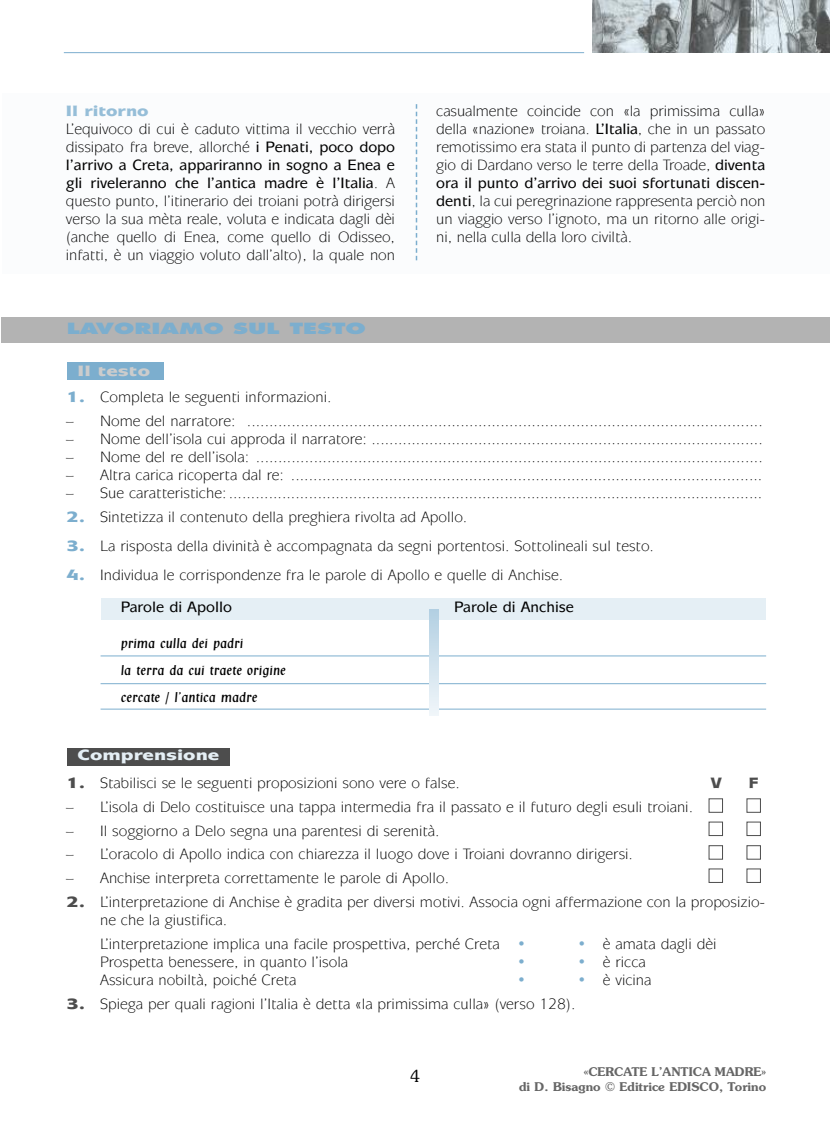
<style>
.page{position:relative;width:830px;height:1127px;background:#fff}
.page>*{position:absolute;margin:0;border:0;box-sizing:border-box;transform-origin:0 0}
.t1{font:300 16.5px "Souvenir";color:#000}
.t2{font:15px/18px "Mixage IT Cby BT";color:#000;text-align:justify}
.t3{font:500 15px "Mixage IT Cby BT";color:#000}
.t4{font:800 15px "Futura";color:#7caece;scale:1.5 1}
.t5{font:900 15px "Mixage IT Cby BT";color:#e5eff5;scale:1.3 1}
.t6{font:900 15px "Mixage IT Cby BT";letter-spacing:-.005em;color:#96bed8;scale:1.2 1}
.t7{font:900 15px "Mixage IT Cby BT";color:#ccc;scale:1.3 1}
.t8{font:900 15px "Mixage IT Cby BT";color:#4d4d4d}
.t9{font:italic 15px "Mixage IT Cby BT";color:#7caece}
.t10{font:13.5px/27px "Klang";color:#000}
.t11{font:600 12px/14.4px "Souvenir";color:#666;text-align:right}
.s1{font-weight:500}
.s2{font-weight:900;color:#7caece}
.s3{font-weight:900;color:#4d4d4d}
.s4{color:#fff}
.s5{font-style:italic;color:#7caece}
</style>
<div class="page">
<img style="left:592px;top:0;width:237px;height:53px">
<hr style="left:64px;top:52px;width:520px;height:1px;background:#7caece">
<hr style="left:0;top:125px;width:1px;height:920px;background:#fbfcfd">
<div style="left:68px;top:748px;width:162px;height:18px;background:#4d4d4d"></div>
<div style="left:68px;top:362px;width:96px;height:18px;background:#7caece"></div>
<div style="left:2px;top:317px;width:827px;height:25px;background:#b3b3b3"></div>
<div style="left:101px;top:598px;width:664px;height:22px;background:#e5eff5"></div>
<hr style="left:100px;top:655px;width:665px;height:1px;background:#7caece">
<hr style="left:100px;top:683px;width:665px;height:1px;background:#7caece">
<hr style="left:100px;top:709px;width:665px;height:1px;background:#7caece">
<svg style="left:429px;top:609px;width:9px;height:106px"></svg>
<div style="left:2px;top:94px;width:827px;height:180px;background:#fbfcfd"></div>
<svg style="left:415px;top:104px;width:2px;height:156px"></svg>
<p class="t6" style="left:66px;top:106px;width:70px">Il ritorno</p>
<p class="t2" style="left:66px;top:122px;width:330px">L’equivoco di cui è caduto vittima il vecchio verrà dissipato fra breve, allorché <span class="s1">i Penati, poco dopo l’arrivo a Creta, appariranno in sogno a Enea e gli riveleranno che l’antica madre è l’Italia</span>. A questo punto, l’itinerario dei troiani potrà dirigersi verso la sua mèta reale, voluta e indicata dagli dèi (anche quello di Enea, come quello di Odisseo, infatti, è un viaggio voluto dall’alto), la quale non</p>
<p class="t4" style="left:67px;top:322px;width:201px">LAVORIAMO SUL TESTO</p>
<p class="t7" style="left:77px;top:365px;width:57px">Il testo</p>
<p class="t2" style="left:436px;top:104px;width:330px">casualmente coincide con «la primissima culla» della «nazione» troiana. <span class="s1">L’Italia</span>, che in un passato remotissimo era stata il punto di partenza del viag&shy;gio di Dardano verso le terre della Troade, <span class="s1">diventa ora il punto d’arrivo dei suoi sfortunati discen&shy;denti</span>, la cui peregrinazione rappresenta perciò non un viaggio verso l’ignoto, ma un ritorno alle origi&shy;ni, nella culla della loro civiltà.</p>
<p class="t2" style="left:66px;top:389px;width:267px"><span class="s2">1.</span> Completa le seguenti informazioni.</p>
<p class="t2" style="left:66px;top:413px;width:697px">– Nome del narratore: ....................................................................................................................</p>
<p class="t2" style="left:66px;top:431px;width:697px">– Nome dell’isola cui approda il narratore: ........................................................................................</p>
<p class="t2" style="left:66px;top:449px;width:697px">– Nome del re dell’isola: ..................................................................................................................</p>
<p class="t2" style="left:66px;top:467px;width:697px">– Altra carica ricoperta dal re: ..........................................................................................................</p>
<p class="t2" style="left:66px;top:485px;width:697px">– Sue caratteristiche:........................................................................................................................</p>
<p class="t2" style="left:66px;top:510px;width:402px"><span class="s2">2.</span> Sintetizza il contenuto della preghiera rivolta ad Apollo.</p>
<p class="t2" style="left:66px;top:538px;width:589px"><span class="s2">3.</span> La risposta della divinità è accompagnata da segni portentosi. Sottolineali sul testo.</p>
<p class="t2" style="left:66px;top:567px;width:498px"><span class="s2">4.</span> Individua le corrispondenze fra le parole di Apollo e quelle di Anchise.</p>
<p class="t3" style="left:121px;top:602px;width:113px">Parole di Apollo</p>
<p class="t3" style="left:454px;top:602px;width:121px">Parole di Anchise</p>
<p class="t10" style="left:121px;top:630px;width:166px">prima culla dei padri<br>la terra da cui traete origine cercate / l’antica madre</p>
<p class="t5" style="left:77px;top:750px;width:111px">Comprensione</p>
<p class="t2" style="left:66px;top:775px;width:395px"><span class="s3">1.</span> Stabilisci se le seguenti proposizioni sono vere o false.</p>
<p class="t8" style="left:710px;top:777px;width:12px">V</p>
<p class="t8" style="left:748px;top:777px;width:11px">F</p>
<p class="t2" style="left:66px;top:800px;width:696px">– L’isola di Delo costituisce una tappa intermedia fra il passato e il futuro degli esuli troiani. <span class="s4">■</span> <span class="s4">■</span></p>
<p class="t2" style="left:66px;top:823px;width:375px">– Il soggiorno a Delo segna una parentesi di serenità.</p>
<p class="t2" style="left:66px;top:846px;width:568px">– L’oracolo di Apollo indica con chiarezza il luogo dove i Troiani dovranno dirigersi.</p>
<p class="t2" style="left:66px;top:870px;width:384px">– Anchise interpreta correttamente le parole di Apollo.</p>
<p class="t2" style="left:100px;top:894px;width:666px;text-indent:-34px"><span class="s3">2.</span> L’interpretazione di Anchise è gradita per diversi motivi. Associa ogni affermazione con la proposizio&shy;ne che la giustifica.</p>
<p class="t2" style="left:100px;top:936px;width:427px">L’interpretazione implica una facile prospettiva, perché Creta <span class="s5">•</span></p>
<p class="t2" style="left:577px;top:936px;width:140px"><span class="s5">•</span> è amata dagli dèi</p>
<p class="t2" style="left:100px;top:954px;width:249px">Prospetta benessere, in quanto l’isola</p>
<p class="t9" style="left:517px;top:956px;width:10px">•</p>
<p class="t2" style="left:577px;top:954px;width:70px"><span class="s5">•</span> è ricca</p>
<p class="t2" style="left:100px;top:972px;width:198px">Assicura nobiltà, poiché Creta</p>
<p class="t9" style="left:517px;top:974px;width:10px">•</p>
<p class="t2" style="left:577px;top:972px;width:76px"><span class="s5">•</span> è vicina</p>
<p class="t2" style="left:66px;top:997px;width:511px"><span class="s3">3.</span> Spiega per quali ragioni l’Italia è detta «la primissima culla» (verso 128).</p>
<p class="t1" style="left:410px;top:1067px;width:11px">4</p>
<p class="t11" style="left:519px;top:1065px;width:248px">«CERCATE L’ANTICA MADRE»<br>di D. Bisagno © Editrice EDISCO, Torino</p>
</div>
